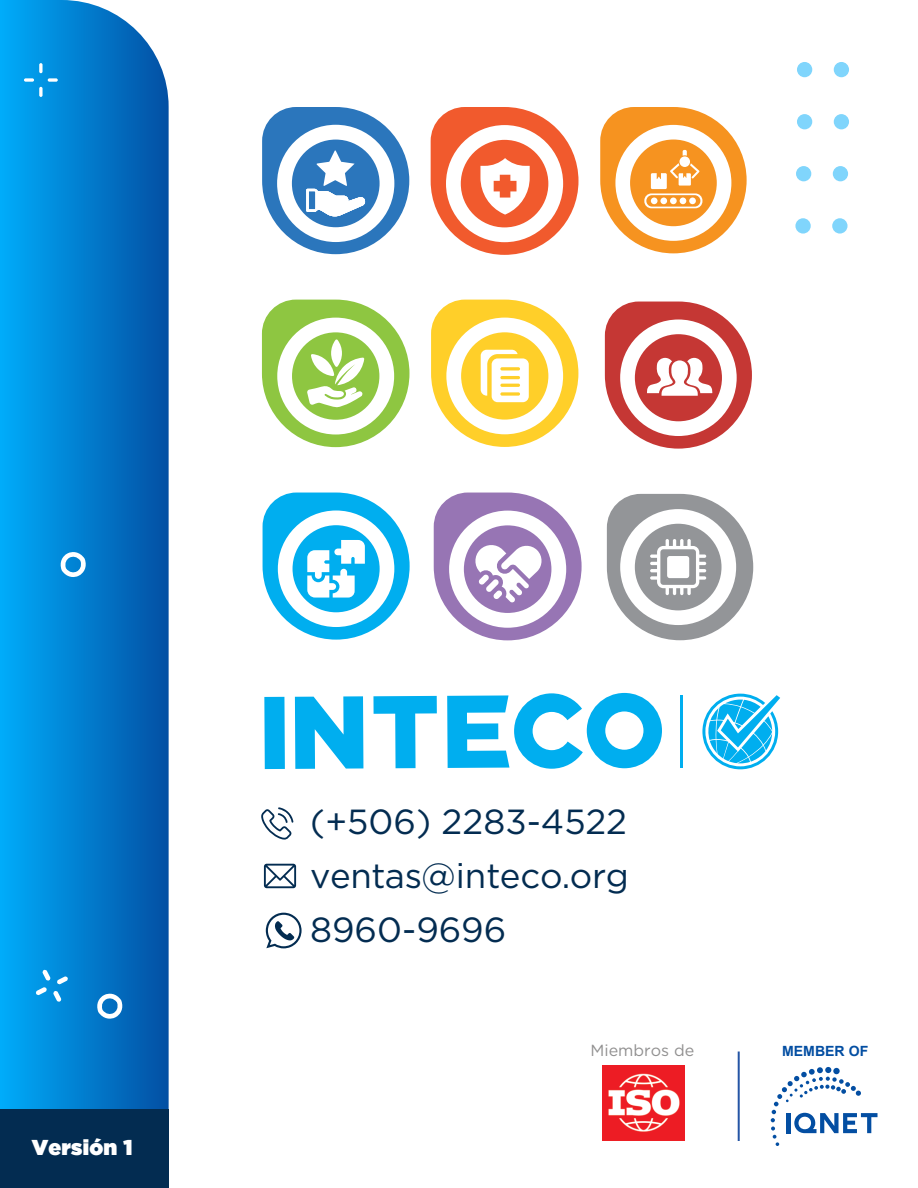
<style>
.page{position:relative;width:918px;height:1188px;background:#fff}
.page>*{position:absolute;margin:0;border:0;box-sizing:border-box;transform-origin:0 0}
.t1{font:34.8px/54.2px "Gotham";color:#032c51;text-align:justify}
.t2{font:21.45px "Gotham Ultra";letter-spacing:.01em;color:#fff}
.t3{font:16.05px "Gotham";color:#919090}
.t4{font:700 14.1px "Arial";color:#034ea2}
</style>
<div class="page">
<svg style="left:0;top:0;width:169px;height:1110px;background:#057fcf"></svg>
<svg style="left:262px;top:107px;width:147px;height:147px"></svg>
<svg style="left:262px;top:300px;width:147px;height:147px"></svg>
<svg style="left:600px;top:107px;width:147px;height:146px"></svg>
<div style="left:679px;top:156px;width:11px;height:11px;background:#fff;border-radius:50%"></div>
<svg style="left:434px;top:493px;width:148px;height:147px"></svg>
<svg style="left:431px;top:107px;width:148px;height:148px"></svg>
<svg style="left:431px;top:300px;width:147px;height:147px"></svg>
<svg style="left:263px;top:493px;width:147px;height:147px"></svg>
<hr style="left:681px;top:696px;width:2px;height:72px;background:#00aeef">
<svg style="left:264px;top:693px;width:398px;height:76px"></svg>
<svg style="left:702px;top:694px;width:78px;height:75px"></svg>
<svg style="left:42px;top:970px;width:9px;height:11px"></svg>
<svg style="left:53px;top:991px;width:9px;height:11px"></svg>
<svg style="left:36px;top:987px;width:11px;height:8px"></svg>
<svg style="left:57px;top:976px;width:11px;height:9px"></svg>
<svg style="left:95px;top:993px;width:29px;height:27px"></svg>
<svg style="left:59px;top:551px;width:29px;height:27px"></svg>
<svg style="left:261px;top:807px;width:32px;height:33px"></svg>
<svg style="left:264px;top:864px;width:32px;height:24px"></svg>
<svg style="left:605px;top:302px;width:147px;height:147px"></svg>
<svg style="left:39px;top:87px;width:4px;height:10px"></svg>
<svg style="left:39px;top:63px;width:4px;height:10px"></svg>
<svg style="left:48px;top:78px;width:10px;height:4px"></svg>
<svg style="left:24px;top:78px;width:10px;height:4px"></svg>
<svg style="left:266px;top:913px;width:36px;height:35px"></svg>
<img style="left:602px;top:1066px;width:82px;height:75px">
<svg style="left:771px;top:1067px;width:107px;height:79px"></svg>
<hr style="left:738px;top:1052px;width:2px;height:89px;background:#2555a5">
<svg style="left:607px;top:494px;width:146px;height:146px"></svg>
<svg style="left:795px;top:218px;width:16px;height:16px"></svg>
<div style="left:796px;top:166px;width:15px;height:15px;background:#80d5fc;border-radius:50%"></div>
<div style="left:797px;top:114px;width:15px;height:15px;background:#80d5fc;border-radius:50%"></div>
<div style="left:797px;top:62px;width:15px;height:15px;background:#80d5fc;border-radius:50%"></div>
<svg style="left:832px;top:218px;width:16px;height:16px"></svg>
<div style="left:833px;top:166px;width:15px;height:15px;background:#80d5fc;border-radius:50%"></div>
<div style="left:834px;top:114px;width:15px;height:15px;background:#80d5fc;border-radius:50%"></div>
<div style="left:834px;top:62px;width:15px;height:15px;background:#80d5fc;border-radius:50%"></div>
<div style="left:0;top:1110px;width:169px;height:78px;background:#032c51"></div>
<p class="t2" style="left:32px;top:1135px;width:102px">Versión 1</p>
<p class="t1" style="left:310px;top:794px;width:320px">(+506) 2283-4522 ventas@inteco.org 8960-9696</p>
<p class="t3" style="left:591px;top:1040px;width:105px">Miembros de</p>
<p class="t4" style="left:782px;top:1042px;width:88px">MEMBER OF</p>
</div>
